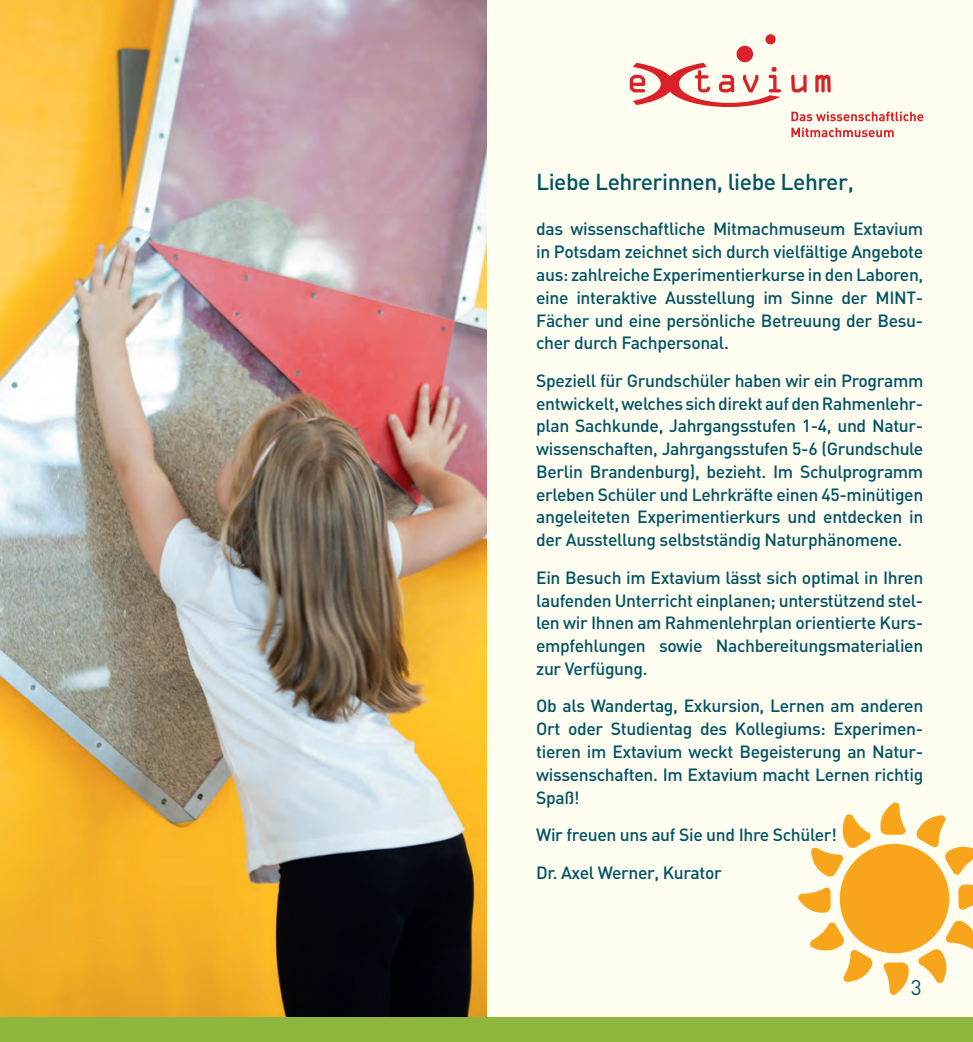
<style>
.page{position:relative;width:973px;height:1042px;background:#fff}
.page>*{position:absolute;margin:0;border:0;box-sizing:border-box;transform-origin:0 0}
.t1{font:500 22.75px "DIN";letter-spacing:-.02em;color:#005364}
.t2{font:21px "DIN";color:#005364}
.t3{font:500 17.5px/22.8px "DIN";letter-spacing:-.02em;color:#005364;text-align:justify}
</style>
<div class="page">
<div style="left:0;top:0;width:972px;height:1042px;background:#fffdf0"></div>
<img style="left:0;top:0;width:486px;height:1017px">
<div style="left:736px;top:46px;width:17px;height:16px;background:#da2128;border-radius:50%"></div>
<div style="left:765px;top:34px;width:10px;height:10px;background:#da2128;border-radius:50%"></div>
<svg style="left:629px;top:63px;width:151px;height:44px"></svg>
<svg style="left:791px;top:74px;width:181px;height:921px"></svg>
<div style="left:0;top:1017px;width:972px;height:25px;background:#8eb63e"></div>
<h1 class="t1" style="left:536px;top:167px;width:319px">Liebe Lehrerinnen, liebe Lehrer,</h1>
<p class="t3" style="left:536px;top:217px;width:388px">das wissenschaftliche Mitmachmuseum Extavium in Potsdam zeichnet sich durch vielfältige Angebote aus: zahlreiche Experimentierkurse in den Laboren, eine interaktive Ausstellung im Sinne der MINT-Fächer und eine persönliche Betreuung der Besu&shy;cher durch Fachpersonal.</p>
<p class="t3" style="left:536px;top:369px;width:388px">Speziell für Grundschüler haben wir ein Programm entwickelt, welches sich direkt auf den Rahmenlehr&shy;plan Sachkunde, Jahrgangsstufen 1-4, und Natur&shy;wissenschaften, Jahrgangsstufen 5-6 (Grundschule Berlin Brandenburg), bezieht. Im Schulprogramm erleben Schüler und Lehrkräfte einen 45-minütigen angeleiteten Experimentierkurs und entdecken in der Ausstellung selbstständig Naturphänomene.</p>
<p class="t3" style="left:536px;top:565px;width:388px">Ein Besuch im Extavium lässt sich optimal in Ihren laufenden Unterricht einplanen; unterstützend stel&shy;len wir Ihnen am Rahmenlehrplan orientierte Kurs&shy;empfehlungen sowie Nachbereitungsmaterialien zur Verfügung.</p>
<p class="t3" style="left:536px;top:694px;width:388px">Ob als Wandertag, Exkursion, Lernen am anderen Ort oder Studientag des Kollegiums: Experimen&shy;tieren im Extavium weckt Begeisterung an Natur&shy;wissenschaften. Im Extavium macht Lernen richtig Spaß!</p>
<p class="t3" style="left:536px;top:815px;width:302px;line-height:37.6px">Wir freuen uns auf Sie und Ihre Schüler!<br>Dr. Axel Werner, Kurator</p>
<p class="t2" style="left:910px;top:974px;width:12px">3</p>
</div>
